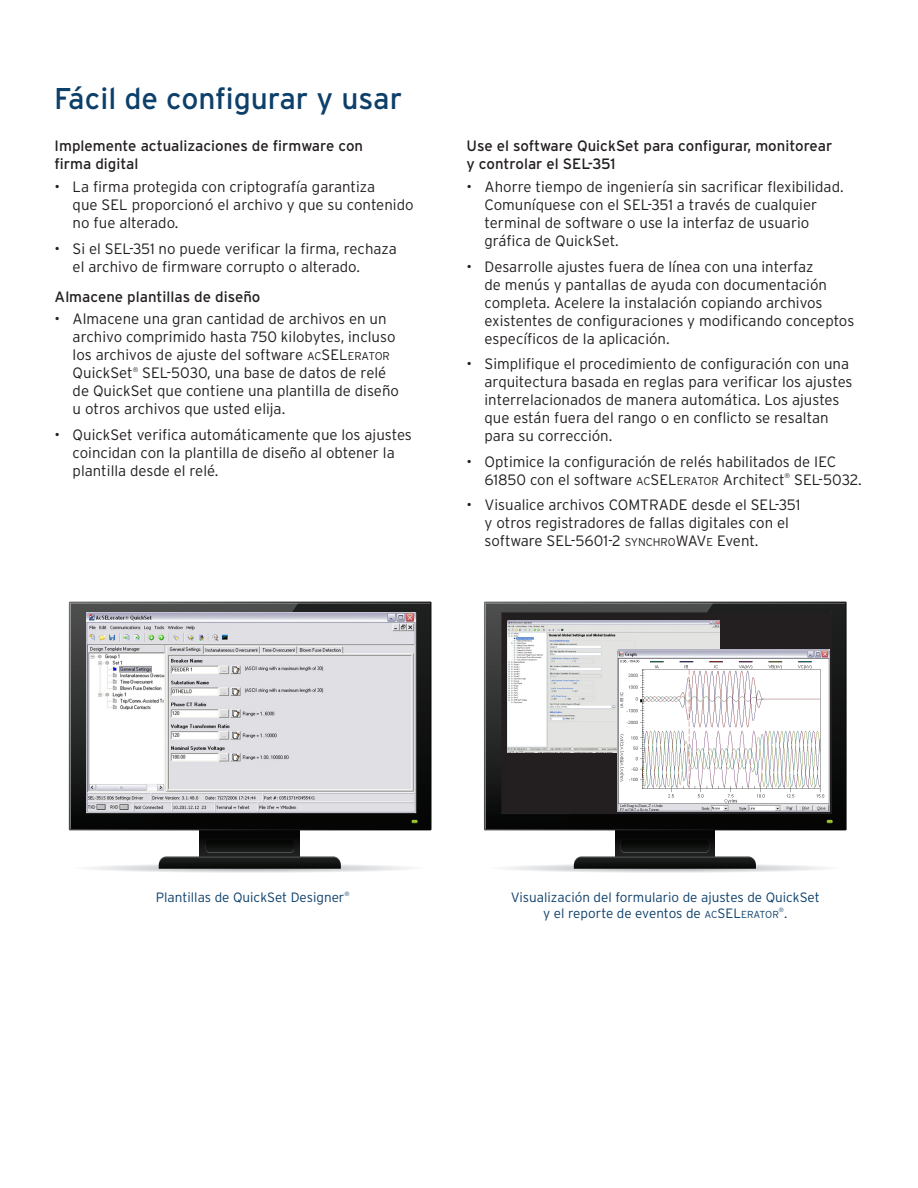
<style>
.page{position:relative;width:918px;height:1188px;background:#fff}
.page>*{position:absolute;margin:0;border:0;box-sizing:border-box;transform-origin:0 0}
.Heading___h1{font:30px "Interstate Poly";color:#0c3f6a}
.t1{font:300 15px/18px "Interstate Poly";color:#231f20}
.Body_Sub___h3{font:15px/18px "Interstate Poly";color:#231f20}
.Captions_Callouts{font:300 13.5px/16.2px "Interstate Poly";color:#0c3f6a;text-align:center}
.Body_Sub___h3-2{font:300 13.5px "Interstate Poly";color:#0c3f6a}
.t2{font:300 6.75px "Interstate Poly";color:#231f20}
.Body_Sub___h3-3{font:300 6.15px "Interstate Poly";color:#0c3f6a}
.Captions_Callouts-2{font:300 6.15px "Interstate Poly";color:#0c3f6a}
.s1{font-size:11.25px}
.s2{font-style:inherit}
.s3{font-size:10.2px}
</style>
<div class="page">
<div style="left:80px;top:864px;width:340px;height:9px;background:#f1f2f3;border-radius:50%"></div>
<div style="left:103px;top:864px;width:293px;height:8px;background:#eeeeef;border-radius:50%"></div>
<div style="left:108px;top:865px;width:283px;height:7px;background:#e9eaeb;border-radius:50%"></div>
<div style="left:118px;top:865px;width:263px;height:7px;background:#e4e5e7;border-radius:50%"></div>
<div style="left:120px;top:865px;width:260px;height:6px;background:#e4e5e7;border-radius:50%"></div>
<div style="left:127px;top:865px;width:246px;height:6px;background:#e0e1e3;border-radius:50%"></div>
<div style="left:135px;top:865px;width:229px;height:6px;background:#dcdddf;border-radius:50%"></div>
<div style="left:144px;top:866px;width:212px;height:5px;background:#d8d9db;border-radius:50%"></div>
<div style="left:152px;top:866px;width:195px;height:5px;background:#d4d5d7;border-radius:50%"></div>
<hr style="left:161px;top:866px;width:178px;height:4px;background:#c5c6c8;border-radius:50%">
<hr style="left:174px;top:866px;width:152px;height:4px;background:#c1c2c4;border-radius:50%">
<div style="left:200px;top:830px;width:100px;height:33px;background:#040504"></div>
<svg style="left:70px;top:603px;width:360px;height:226px;background:#242625"></svg>
<svg style="left:411px;top:820px;width:7px;height:3px"></svg>
<svg style="left:159px;top:840px;width:182px;height:29px"></svg>
<img style="left:87px;top:613px;width:329px;height:200px">
<div style="left:495px;top:864px;width:340px;height:9px;background:#f1f2f3;border-radius:50%"></div>
<div style="left:518px;top:864px;width:293px;height:8px;background:#eeeeef;border-radius:50%"></div>
<div style="left:523px;top:865px;width:283px;height:7px;background:#e9eaeb;border-radius:50%"></div>
<div style="left:534px;top:865px;width:262px;height:7px;background:#e4e5e7;border-radius:50%"></div>
<div style="left:535px;top:865px;width:260px;height:6px;background:#e4e5e7;border-radius:50%"></div>
<div style="left:542px;top:865px;width:246px;height:6px;background:#e0e1e3;border-radius:50%"></div>
<div style="left:550px;top:865px;width:229px;height:6px;background:#dcdddf;border-radius:50%"></div>
<div style="left:559px;top:866px;width:212px;height:5px;background:#d8d9db;border-radius:50%"></div>
<div style="left:567px;top:866px;width:196px;height:5px;background:#d4d5d7;border-radius:50%"></div>
<hr style="left:576px;top:866px;width:178px;height:4px;background:#c5c6c8;border-radius:50%">
<hr style="left:589px;top:866px;width:152px;height:4px;background:#c1c2c4;border-radius:50%">
<div style="left:615px;top:830px;width:100px;height:33px;background:#050504"></div>
<svg style="left:485px;top:603px;width:360px;height:226px;background:#1f201f"></svg>
<svg style="left:826px;top:820px;width:7px;height:3px"></svg>
<svg style="left:574px;top:842px;width:182px;height:27px"></svg>
<div style="left:502px;top:613px;width:329px;height:200px;background:#231f20"></div>
<img style="left:507px;top:620px;width:213px;height:133px">
<img style="left:618px;top:650px;width:212px;height:161px">
<p class="Heading___h1" style="left:54px;top:78px;width:350px">Fácil de configurar y usar</p>
<p class="Body_Sub___h3" style="left:55px;top:137px;width:310px">Implemente actualizaciones de firmware con firma digital</p>
<p class="t1" style="left:73px;top:177px;width:342px;text-indent:-18px">• La firma protegida con criptografía garantiza<br>que SEL proporcionó el archivo y que su contenido no fue alterado.</p>
<p class="t1" style="left:73px;top:238px;width:326px;text-indent:-18px">• Si el SEL-351 no puede verificar la firma, rechaza el archivo de firmware corrupto o alterado.</p>
<p class="Body_Sub___h3" style="left:55px;top:287px;width:207px">Almacene plantillas de diseño</p>
<p class="t1" style="left:73px;top:309px;width:324px;text-indent:-18px">• Almacene una gran cantidad de archivos en un archivo comprimido hasta 750 kilobytes, incluso los archivos de ajuste del software <span class="s1">AC</span><span class="s2">SE L</span><span class="s1">ERATOR </span>QuickSet</p>
<p class="t2" style="left:133px;top:364px;width:7px">®</p>
<p class="t1" style="left:73px;top:363px;width:328px;text-indent:70px">SEL-5030, una base de datos de relé de QuickSet que contiene una plantilla de diseño u otros archivos que usted elija.</p>
<p class="t1" style="left:73px;top:425px;width:341px;text-indent:-18px">• QuickSet verifica automáticamente que los ajustes coincidan con la plantilla de diseño al obtener la plantilla desde el relé.</p>
<p class="Body_Sub___h3" style="left:467px;top:137px;width:367px">Use el software QuickSet para configurar, monitorear y controlar el SEL-351</p>
<p class="t1" style="left:485px;top:177px;width:361px;text-indent:-18px">• Ahorre tiempo de ingeniería sin sacrificar flexibilidad.<br>Comuníquese con el SEL-351 a través de cualquier terminal de software o use la interfaz de usuario gráfica de QuickSet.</p>
<p class="t1" style="left:485px;top:256px;width:371px;text-indent:-18px">• Desarrolle ajustes fuera de línea con una interfaz<br>de menús y pantallas de ayuda con documentación completa. Acelere la instalación copiando archivos existentes de configuraciones y modificando conceptos específicos de la aplicación.</p>
<p class="t1" style="left:485px;top:354px;width:370px;text-indent:-18px">• Simplifique el procedimiento de configuración con una arquitectura basada en reglas para verificar los ajustes interrelacionados de manera automática. Los ajustes que están fuera del rango o en conflicto se resaltan para su corrección.</p>
<p class="t1" style="left:485px;top:451px;width:353px;text-indent:-18px">• Optimice la configuración de relés habilitados de IEC<br>61850 con el software <span class="s1">AC</span><span class="s2">SE L</span><span class="s1">ERATOR</span> Architect</p>
<p class="t2" style="left:785px;top:471px;width:7px">®</p>
<p class="t1" style="left:794px;top:469px;width:69px">SEL-5032.</p>
<p class="t1" style="left:485px;top:495px;width:318px;text-indent:-18px">• Visualice archivos COMTRADE desde el SEL-351 y otros registradores de fallas digitales con el software SEL-5601-2 <span class="s1">SYNCHRO</span><span class="s2">WAV</span><span class="s1">E</span> Event.</p>
<p class="Body_Sub___h3-2" style="left:156px;top:887px;width:190px">Plantillas de QuickSet Designer</p>
<p class="Body_Sub___h3-3" style="left:344px;top:889px;width:7px">®</p>
<p class="Captions_Callouts" style="left:511px;top:888px;width:311px">Visualización del formulario de ajustes de QuickSet y el reporte de eventos de <span class="s3">AC</span><span class="s2">SE L</span><span class="s3">ERATOR</span> .</p>
<p class="Captions_Callouts-2" style="left:779px;top:905px;width:7px">®</p>
</div>
